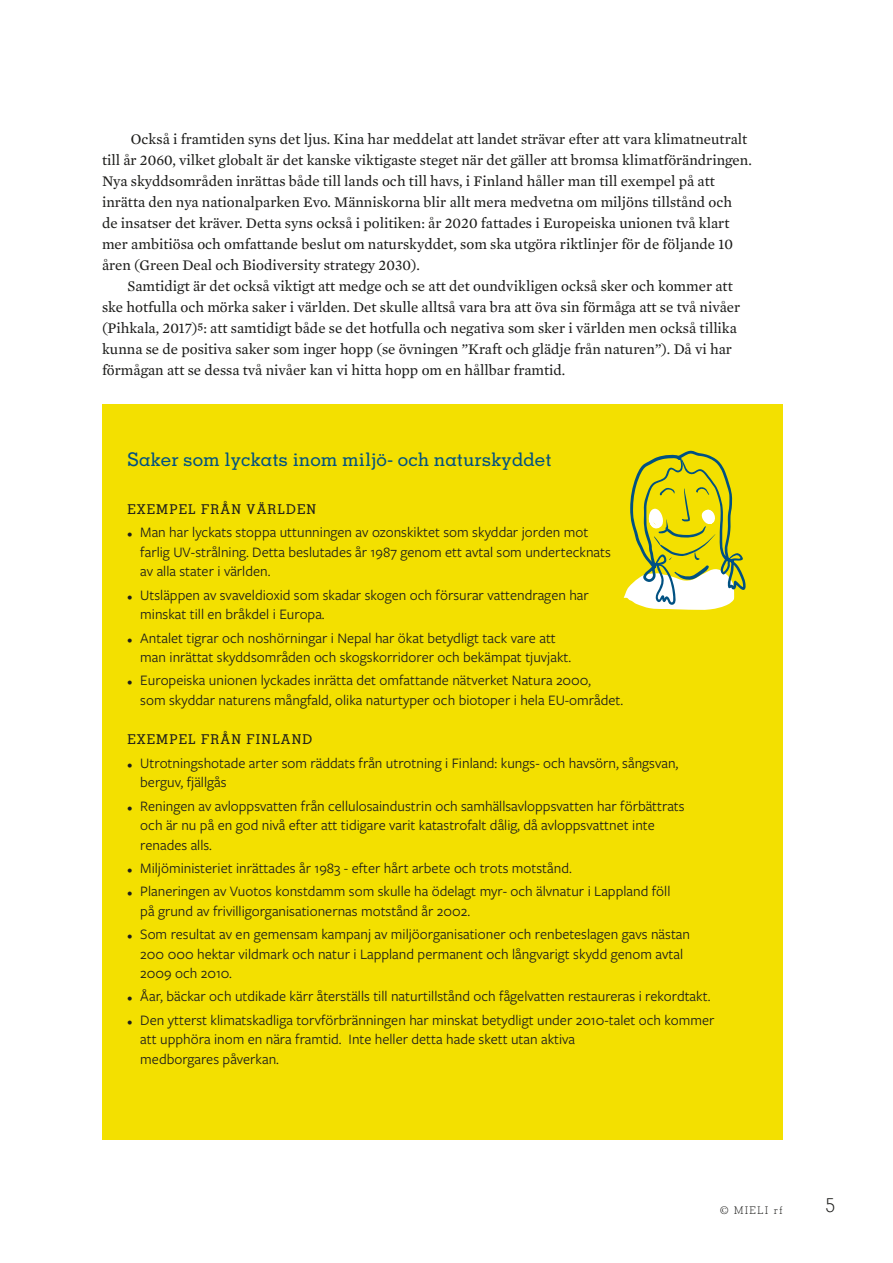
<style>
.page{position:relative;width:893px;height:1263px;background:#fff}
.page>*{position:absolute;margin:0;border:0;box-sizing:border-box;transform-origin:0 0}
.t1{font:300 19.5px "Memphis LT Std";color:#1d1d1b}
.t2{font:500 18.75px "Memphis SR Pro";color:#005182}
.t3{font:15px/19.5px "Freight Sans Pro";color:#1d1d1b}
.t4{font:15px/21px "Mercury Text G2";color:#1d1d1b}
.t5{font:500 13.5px "Memphis SR Pro";letter-spacing:.08em;color:#1d1d1b}
.t6{font:300 10.5px "Memphis LT Std";letter-spacing:.15em;color:#1d1d1b}
.s1{font-size:10.5px}
</style>
<div class="page">
<div style="left:102px;top:404px;width:680px;height:736px;background:#f3e000"></div>
<svg style="left:624px;top:451px;width:122px;height:159px"></svg>
<p class="t4" style="left:102px;top:128px;width:651px;text-indent:29px">Också i framtiden syns det ljus. Kina har meddelat att landet strävar efter att vara klimatneutralt till år 2060, vilket globalt är det kanske viktigaste steget när det gäller att bromsa klimatförändringen.<br>Nya skyddsområden inrättas både till lands och till havs, i Finland håller man till exempel på att inrätta den nya nationalparken Evo. Människorna blir allt mera medvetna om miljöns tillstånd och<br>de insatser det kräver. Detta syns också i politiken: år 2020 fattades i Europeiska unionen två klart mer ambitiösa och omfattande beslut om naturskyddet, som ska utgöra riktlinjer för de följande 10 åren (Green Deal och Biodiversity strategy 2030).</p>
<p class="t4" style="left:102px;top:275px;width:640px;text-indent:26px">Samtidigt är det också viktigt att medge och se att det oundvikligen också sker och kommer att ske hotfulla och mörka saker i världen. Det skulle alltså vara bra att öva sin förmåga att se två nivåer (Pihkala, 2017)5: att samtidigt både se det hotfulla och negativa som sker i världen men också tillika kunna se de positiva saker som inger hopp (se övningen ”Kraft och glädje från naturen”). Då vi har förmågan att se dessa två nivåer kan vi hitta hopp om en hållbar framtid.</p>
<p class="t2" style="left:128px;top:447px;width:425px">Saker som lyckats inom miljö- och naturskyddet</p>
<p class="t5" style="left:128px;top:500px;width:190px">EXEMPEL FRÅN VÄRLDEN</p>
<p class="t3" style="left:140px;top:522px;width:472px;text-indent:-13px"><span class="s1">•</span> Man har lyckats stoppa uttunningen av ozonskiktet som skyddar jorden mot farlig UV-strålning. Detta beslutades år 1987 genom ett avtal som undertecknats av alla stater i världen.</p>
<p class="t3" style="left:140px;top:584px;width:450px;text-indent:-13px"><span class="s1">•</span> Utsläppen av svaveldioxid som skadar skogen och försurar vattendragen har minskat till en bråkdel i Europa.</p>
<p class="t3" style="left:140px;top:627px;width:432px;text-indent:-13px"><span class="s1">•</span> Antalet tigrar och noshörningar i Nepal har ökat betydligt tack vare att man inrättat skyddsområden och skogskorridorer och bekämpat tjuvjakt.</p>
<p class="t3" style="left:140px;top:670px;width:484px;text-indent:-13px"><span class="s1">•</span> Europeiska unionen lyckades inrätta det omfattande nätverket Natura 2000,<br>som skyddar naturens mångfald, olika naturtyper och biotoper i hela EU-området.</p>
<p class="t5" style="left:128px;top:731px;width:186px">EXEMPEL FRÅN FINLAND</p>
<p class="t3" style="left:140px;top:752px;width:540px;text-indent:-13px"><span class="s1">•</span> Utrotningshotade arter som räddats från utrotning i Finland: kungs- och havsörn, sångsvan, berguv, fjällgås</p>
<p class="t3" style="left:140px;top:795px;width:546px;text-indent:-13px"><span class="s1">•</span> Reningen av avloppsvatten från cellulosaindustrin och samhällsavloppsvatten har förbättrats och är nu på en god nivå efter att tidigare varit katastrofalt dålig, då avloppsvattnet inte renades alls.</p>
<p class="t3" style="left:128px;top:858px;width:446px"><span class="s1">•</span> Miljöministeriet inrättades år 1983 - efter hårt arbete och trots motstånd.</p>
<p class="t3" style="left:140px;top:881px;width:532px;text-indent:-13px"><span class="s1">•</span> Planeringen av Vuotos konstdamm som skulle ha ödelagt myr- och älvnatur i Lappland föll på grund av frivilligorganisationernas motstånd år 2002.</p>
<p class="t3" style="left:140px;top:924px;width:551px;text-indent:-13px"><span class="s1">•</span> Som resultat av en gemensam kampanj av miljöorganisationer och renbeteslagen gavs nästan<br>200 000 hektar vildmark och natur i Lappland permanent och långvarigt skydd genom avtal<br>2009 och 2010.</p>
<p class="t3" style="left:128px;top:986px;width:584px"><span class="s1">•</span> Åar, bäckar och utdikade kärr återställs till naturtillstånd och fågelvatten restaureras i rekordtakt.</p>
<p class="t3" style="left:140px;top:1009px;width:576px;text-indent:-13px"><span class="s1">•</span> Den ytterst klimatskadliga torvförbränningen har minskat betydligt under 2010-talet och kommer att upphöra inom en nära framtid. Inte heller detta hade skett utan aktiva<br>medborgares påverkan.</p>
<p class="t6" style="left:720px;top:1203px;width:64px">© MIELI rf</p>
<h1 class="t1" style="left:825px;top:1193px;width:11px">5</h1>
</div>
